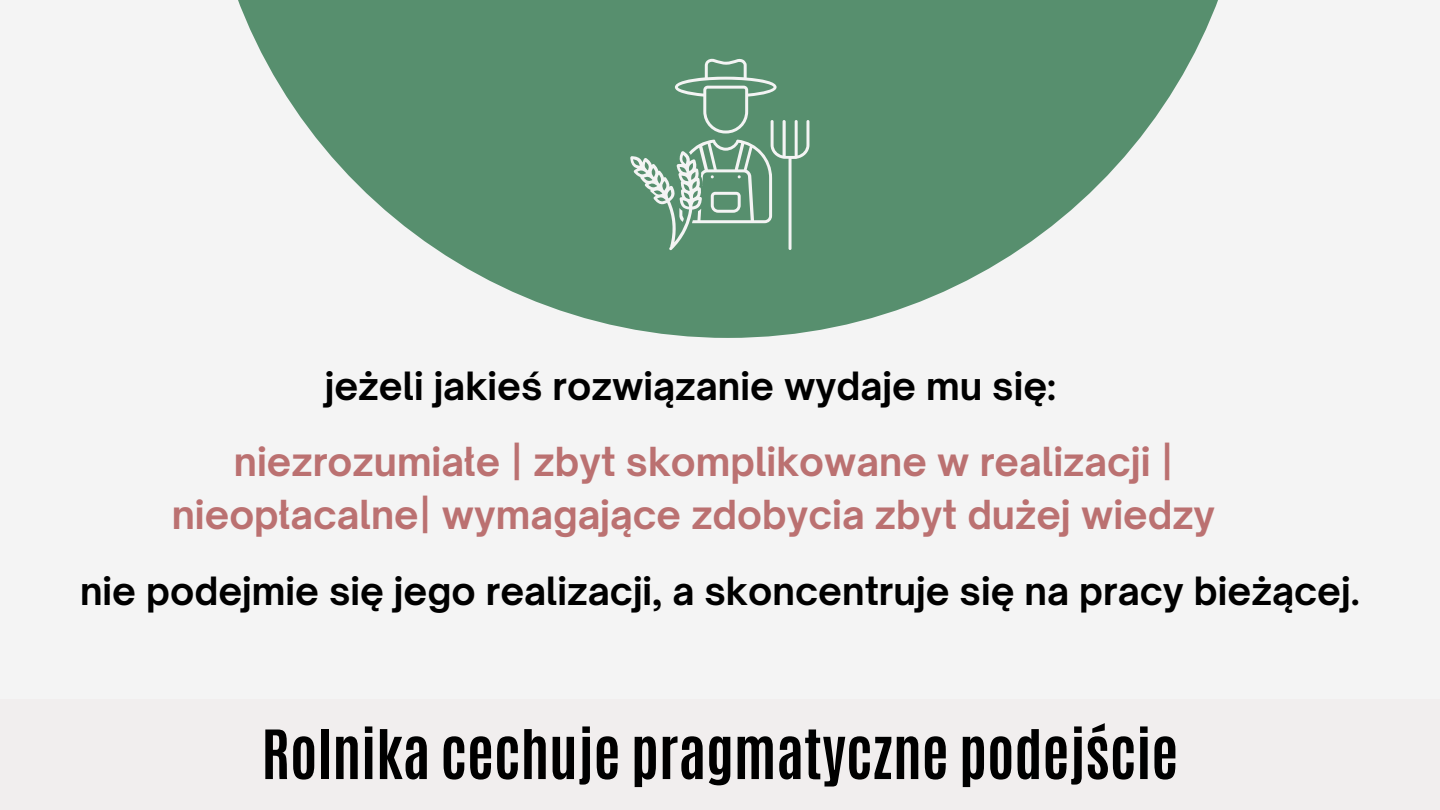
<style>
.page{position:relative;width:1440px;height:810px;background:#f4f4f4}
.page>*{position:absolute;margin:0;border:0;box-sizing:border-box;transform-origin:0 0}
.t1{font:700 57.7px "Antonio";color:#000}
.t2{font:700 38.3px "Open Sauce One";color:#bb7171}
.t3{font:700 37.3px "Open Sauce One";color:#000}
</style>
<div class="page">
<svg style="left:238px;top:0;width:980px;height:338px;fill:#578f6e"></svg>
<div style="left:0;top:699px;width:1440px;height:111px;background:#f1eeee"></div>
<svg style="left:630px;top:58px;width:179px;height:192px;background:#6f9e82"></svg>
<p class="t3" style="left:325px;top:363px;width:733px">jeżeli jakieś rozwiązanie wydaje mu się:</p>
<p class="t2" style="left:234px;top:438px;width:941px">niezrozumiałe | zbyt skomplikowane w realizacji |</p>
<p class="t2" style="left:172px;top:491px;width:1045px">nieopłacalne| wymagające zdobycia zbyt dużej wiedzy</p>
<p class="t3" style="left:80px;top:568px;width:1281px">nie podejmie się jego realizacji, a skoncentruje się na pracy bieżącej.</p>
<p class="t1" style="left:262px;top:713px;width:918px">Rolnika cechuje pragmatyczne podejście</p>
</div>
